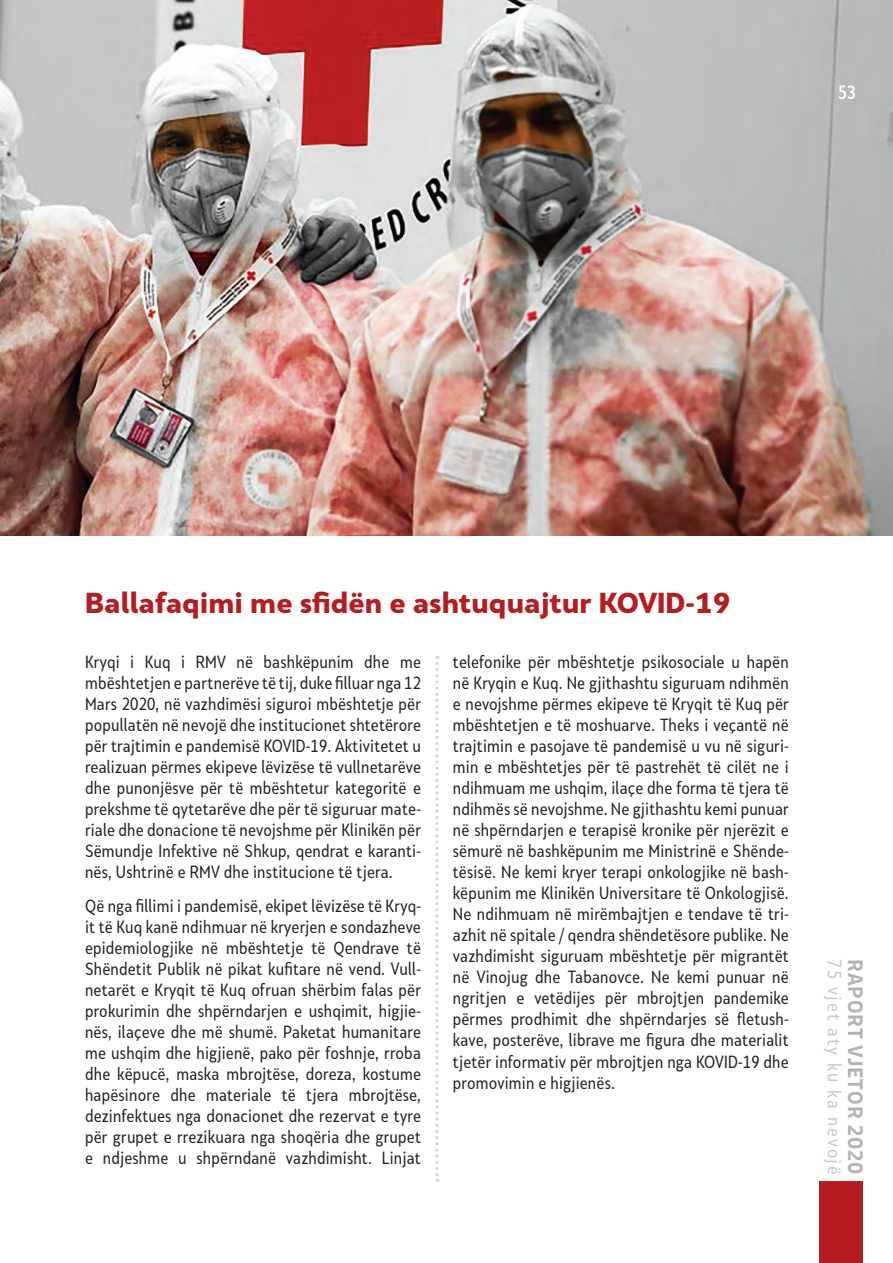
<style>
.page{position:relative;width:893px;height:1263px;background:#fff}
.page>*{position:absolute;margin:0;border:0;box-sizing:border-box;transform-origin:0 0}
.t1{font:900 27px "Skola Sans";color:#b61c20}
.t2{font:700 19.5px "Stobi Sans";letter-spacing:.05em;color:#b2b3b7}
.t3{font:18px "Skola Sans Cn";letter-spacing:.11em;color:#c7c8ca}
.t4{font:500 18px "Skola Sans Cn";color:#fff}
.t5{font:16.5px/21px "Skola Sans Cn";letter-spacing:.01em;color:#231f20;text-align:justify}
</style>
<div class="page">
<div style="left:819px;top:1182px;width:44px;height:81px;background:#b61c20"></div>
<img style="left:0;top:0;width:893px;height:536px">
<svg style="left:435px;top:656px;width:3px;height:526px"></svg>
<p class="t4" style="left:838px;top:81px;width:20px">53</p>
<h1 class="t1" style="left:85px;top:586px;width:647px">Ballafaqimi me sfidën e ashtuquajtur KOVID-19</h1>
<p class="t5" style="left:85px;top:651px;width:337px">Kryqi i Kuq i RMV në bashkëpunim dhe me mbështetjen e partnerëve të tij, duke filluar nga 12<br>Mars 2020, në vazhdimësi siguroi mbështetje për popullatën në nevojë dhe institucionet shtetërore për trajtimin e pandemisë KOVID-19. Aktivitetet u realizuan përmes ekipeve lëvizëse të vullnetarëve dhe punonjësve për të mbështetur kategoritë e prekshme të qytetarëve dhe për të siguruar mate&shy;riale dhe donacione të nevojshme për Klinikën për Sëmundje Infektive në Shkup, qendrat e karanti&shy;nës, Ushtrinë e RMV dhe institucione të tjera.</p>
<p class="t5" style="left:85px;top:895px;width:337px">Që nga fillimi i pandemisë, ekipet lëvizëse të Kryq&shy;it të Kuq kanë ndihmuar në kryerjen e sondazheve epidemiologjike në mbështetje të Qendrave të Shëndetit Publik në pikat kufitare në vend. Vull&shy;netarët e Kryqit të Kuq ofruan shërbim falas për prokurimin dhe shpërndarjen e ushqimit, higjie&shy;nës, ilaçeve dhe më shumë. Paketat humanitare me ushqim dhe higjienë, pako për foshnje, rroba dhe këpucë, maska mbrojtëse, doreza, kostume hapësinore dhe materiale të tjera mbrojtëse, dezinfektues nga donacionet dhe rezervat e tyre për grupet e rrezikuara nga shoqëria dhe grupet e ndjeshme u shpërndanë vazhdimisht. Linjat</p>
<p class="t5" style="left:453px;top:652px;width:337px">telefonike për mbështetje psikosociale u hapën në Kryqin e Kuq. Ne gjithashtu siguruam ndihmën e nevojshme përmes ekipeve të Kryqit të Kuq për mbështetjen e të moshuarve. Theks i veçantë në trajtimin e pasojave të pandemisë u vu në siguri&shy;min e mbështetjes për të pastrehët të cilët ne i ndihmuam me ushqim, ilaçe dhe forma të tjera të ndihmës së nevojshme. Ne gjithashtu kemi punuar në shpërndarjen e terapisë kronike për njerëzit e sëmurë në bashkëpunim me Ministrinë e Shënde&shy;tësisë. Ne kemi kryer terapi onkologjike në bash&shy;këpunim me Klinikën Universitare të Onkologjisë.<br>Ne ndihmuam në mirëmbajtjen e tendave të tri&shy;azhit në spitale / qendra shëndetësore publike. Ne vazhdimisht siguruam mbështetje për migrantët në Vinojug dhe Tabanovce. Ne kemi punuar në ngritjen e vetëdijes për mbrojtjen pandemike përmes prodhimit dhe shpërndarjes së fletush&shy;kave, posterëve, librave me figura dhe materialit tjetër informativ për mbrojtjen nga KOVID-19 dhe promovimin e higjienës.</p>
<p class="t3" style="left:845px;top:959px;width:217px;rotate:90deg">75 vjet aty ku ka nevojë</p>
<p class="t2" style="left:869px;top:959px;width:217px;rotate:90deg">RAPORT VJETOR 2020</p>
</div>
